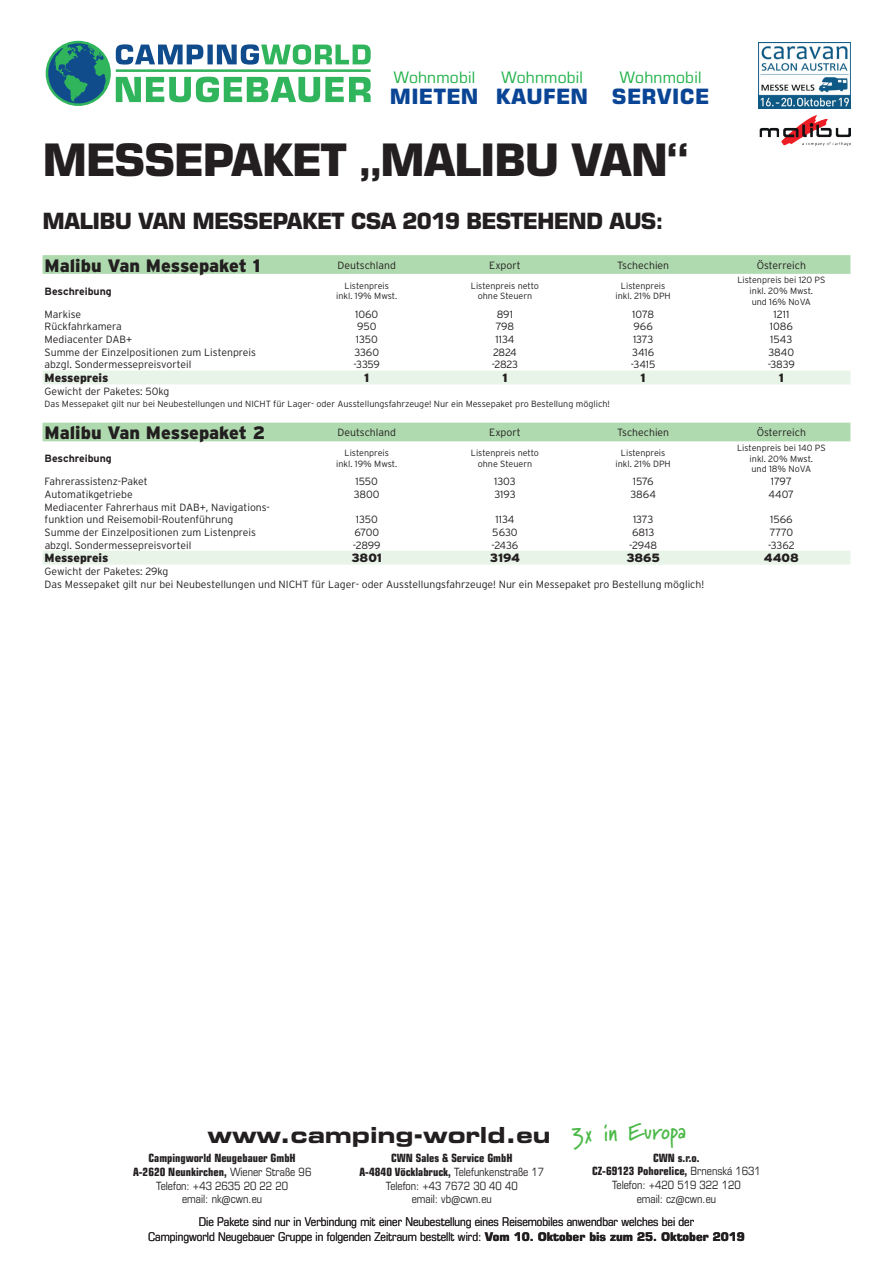
<style>
.page{position:relative;width:893px;height:1263px;background:#fff}
.page>*{position:absolute;margin:0;border:0;box-sizing:border-box;transform-origin:0 0}
.t1{font:700 45px "Eurostile LT Pro";letter-spacing:-.035em;color:#231f20}
.t2{font:700 22.5px "Eurostile LT Pro";letter-spacing:-.035em;color:#231f20}
.t3{font:22.2px "Eurostile LT Pro Bold Ex 2";letter-spacing:-.005em;color:#231f20}
.t4{font:700 22.2px "Marydale";color:#4cb848}
.t5{font:700 21.15px "Eurostile LT Std";letter-spacing:.015em;color:#094594}
.t6{font:900 18px "Interstate";color:#231f20}
.t7{font:15.9px "Eurostile LT Std";letter-spacing:.015em;color:#23b24b}
.t8{font:condensed 12px/14.4px "Eurostile LT Pro";color:#231f20;text-align:center}
.t9{font:900 12px "Interstate";color:#231f20}
.t10{font:condensed 11.4px/13.6px "Eurostile LT Pro";color:#231f20;text-align:center}
.t11{font:300 10.5px/12.6px "Interstate";color:#231f20}
.t12{font:700 10.5px "Interstate";color:#231f20}
.t13{font:300 9px/10.8px "Interstate";color:#231f20;text-align:center}
.s1{font-weight:700}
.s2{font-weight:700;font-stretch:normal}
</style>
<div class="page">
<div style="left:46px;top:41px;width:65px;height:65px;background:#30b45c;border-radius:50%"></div>
<svg style="left:48px;top:43px;width:58px;height:60px"></svg>
<svg style="left:116px;top:44px;width:255px;height:58px"></svg>
<img style="left:758px;top:43px;width:92px;height:66px">
<svg style="left:43px;top:255px;width:807px;height:19px;background:#b0d9af"></svg>
<svg style="left:43px;top:371px;width:807px;height:194px"></svg>
<img style="left:759px;top:115px;width:91px;height:30px">
<h3 class="t7" style="left:393px;top:67px;width:83px">Wohnmobil</h3>
<h3 class="t5" style="left:390px;top:83px;width:90px">MIETEN</h3>
<h3 class="t7" style="left:501px;top:67px;width:83px">Wohnmobil</h3>
<h3 class="t5" style="left:496px;top:83px;width:94px">KAUFEN</h3>
<h3 class="t7" style="left:620px;top:67px;width:83px">Wohnmobil</h3>
<h3 class="t5" style="left:612px;top:83px;width:99px">SERVICE</h3>
<h1 class="t1" style="left:43px;top:132px;width:648px">MESSEPAKET „MALIBU VAN“</h1>
<h2 class="t2" style="left:43px;top:207px;width:622px">MALIBU VAN MESSEPAKET CSA 2019 BESTEHEND AUS:</h2>
<h3 class="t6" style="left:45px;top:255px;width:217px">Malibu Van Messepaket 1</h3>
<p class="t11" style="left:338px;top:259px;width:60px">Deutschland</p>
<p class="t11" style="left:489px;top:259px;width:33px">Export</p>
<p class="t11" style="left:617px;top:259px;width:54px">Tschechien</p>
<p class="t11" style="left:757px;top:259px;width:51px">Österreich</p>
<p class="t12" style="left:45px;top:285px;width:69px">Beschreibung</p>
<p class="t13" style="left:336px;top:280px;width:63px">Listenpreis inkl. 19% Mwst.</p>
<p class="t13" style="left:471px;top:280px;width:70px">Listenpreis netto ohne Steuern</p>
<p class="t13" style="left:615px;top:280px;width:57px">Listenpreis inkl. 21% DPH</p>
<p class="t13" style="left:737px;top:275px;width:90px">Listenpreis bei 120 PS inkl. 20% Mwst.<br>und 16% NoVA</p>
<p class="t11" style="left:45px;top:307px;width:38px">Markise</p>
<p class="t11" style="left:355px;top:307px;width:25px">1060</p>
<p class="t11" style="left:497px;top:307px;width:18px">891</p>
<p class="t11" style="left:632px;top:307px;width:23px">1078</p>
<p class="t11" style="left:773px;top:307px;width:17px">1211</p>
<p class="t11" style="left:45px;top:320px;width:79px">Rückfahrkamera</p>
<p class="t11" style="left:357px;top:320px;width:21px">950</p>
<p class="t11" style="left:496px;top:320px;width:20px">798</p>
<p class="t11" style="left:633px;top:320px;width:21px">966</p>
<p class="t11" style="left:770px;top:320px;width:25px">1086</p>
<p class="t11" style="left:45px;top:333px;width:89px">Mediacenter DAB+</p>
<p class="t11" style="left:356px;top:333px;width:23px">1350</p>
<p class="t11" style="left:495px;top:333px;width:21px">1134</p>
<p class="t11" style="left:633px;top:333px;width:22px">1373</p>
<p class="t11" style="left:770px;top:333px;width:24px">1543</p>
<p class="t11" style="left:45px;top:346px;width:213px">Summe der Einzelpositionen zum Listenpreis</p>
<p class="t11" style="left:354px;top:346px;width:26px">3360</p>
<p class="t11" style="left:493px;top:346px;width:25px">2824</p>
<p class="t11" style="left:632px;top:346px;width:24px">3416</p>
<p class="t11" style="left:768px;top:346px;width:27px">3840</p>
<p class="t11" style="left:45px;top:358px;width:148px">abzgl. Sondermessepreisvorteil</p>
<p class="t11" style="left:353px;top:358px;width:28px">-3359</p>
<p class="t11" style="left:492px;top:358px;width:28px">-2823</p>
<p class="t11" style="left:631px;top:358px;width:26px">-3415</p>
<p class="t11" style="left:768px;top:358px;width:29px">-3839</p>
<p class="t9" style="left:45px;top:371px;width:65px">Messepreis</p>
<p class="t9" style="left:364px;top:371px;width:7px">1</p>
<p class="t9" style="left:502px;top:371px;width:7px">1</p>
<p class="t9" style="left:641px;top:371px;width:7px">1</p>
<p class="t9" style="left:779px;top:371px;width:7px">1</p>
<p class="t11" style="left:45px;top:385px;width:126px">Gewicht der Paketes: 50kg</p>
<p class="t13" style="left:45px;top:398px;width:567px">Das Messepaket gilt nur bei Neubestellungen und NICHT für Lager- oder Ausstellungsfahrzeuge! Nur ein Messepaket pro Bestellung möglich!</p>
<h3 class="t6" style="left:45px;top:423px;width:222px">Malibu Van Messepaket 2</h3>
<p class="t11" style="left:338px;top:426px;width:60px">Deutschland</p>
<p class="t11" style="left:489px;top:426px;width:33px">Export</p>
<p class="t11" style="left:617px;top:426px;width:54px">Tschechien</p>
<p class="t11" style="left:757px;top:426px;width:51px">Österreich</p>
<p class="t12" style="left:45px;top:453px;width:69px">Beschreibung</p>
<p class="t13" style="left:336px;top:447px;width:63px">Listenpreis inkl. 19% Mwst.</p>
<p class="t13" style="left:471px;top:447px;width:70px">Listenpreis netto ohne Steuern</p>
<p class="t13" style="left:615px;top:447px;width:57px">Listenpreis inkl. 21% DPH</p>
<p class="t13" style="left:737px;top:442px;width:90px">Listenpreis bei 140 PS inkl. 20% Mwst.<br>und 18% NoVA</p>
<p class="t11" style="left:45px;top:475px;width:104px">Fahrerassistenz-Paket</p>
<p class="t11" style="left:355px;top:475px;width:24px">1550</p>
<p class="t11" style="left:494px;top:475px;width:23px">1303</p>
<p class="t11" style="left:633px;top:475px;width:22px">1576</p>
<p class="t11" style="left:771px;top:475px;width:22px">1797</p>
<p class="t11" style="left:45px;top:488px;width:90px">Automatikgetriebe</p>
<p class="t11" style="left:354px;top:488px;width:27px">3800</p>
<p class="t11" style="left:494px;top:488px;width:23px">3193</p>
<p class="t11" style="left:630px;top:488px;width:27px">3864</p>
<p class="t11" style="left:769px;top:488px;width:27px">4407</p>
<p class="t11" style="left:45px;top:500px;width:227px">Mediacenter Fahrerhaus mit DAB+, Navigations&shy;funktion und Reisemobil-Routenführung</p>
<p class="t11" style="left:356px;top:513px;width:23px">1350</p>
<p class="t11" style="left:495px;top:513px;width:21px">1134</p>
<p class="t11" style="left:633px;top:513px;width:22px">1373</p>
<p class="t11" style="left:770px;top:513px;width:24px">1566</p>
<p class="t11" style="left:45px;top:526px;width:213px">Summe der Einzelpositionen zum Listenpreis</p>
<p class="t11" style="left:354px;top:526px;width:26px">6700</p>
<p class="t11" style="left:492px;top:526px;width:27px">5630</p>
<p class="t11" style="left:632px;top:526px;width:24px">6813</p>
<p class="t11" style="left:770px;top:526px;width:25px">7770</p>
<p class="t11" style="left:45px;top:538px;width:148px">abzgl. Sondermessepreisvorteil</p>
<p class="t11" style="left:353px;top:538px;width:29px">-2899</p>
<p class="t11" style="left:492px;top:538px;width:28px">-2436</p>
<p class="t11" style="left:629px;top:538px;width:29px">-2948</p>
<p class="t11" style="left:768px;top:538px;width:28px">-3362</p>
<p class="t9" style="left:45px;top:551px;width:65px">Messepreis</p>
<p class="t9" style="left:352px;top:551px;width:32px">3801</p>
<p class="t9" style="left:490px;top:551px;width:32px">3194</p>
<p class="t9" style="left:626px;top:551px;width:35px">3865</p>
<p class="t9" style="left:764px;top:551px;width:37px">4408</p>
<p class="t11" style="left:45px;top:565px;width:661px">Gewicht der Paketes: 29kg<br>Das Messepaket gilt nur bei Neubestellungen und NICHT für Lager- oder Ausstellungsfahrzeuge! Nur ein Messepaket pro Bestellung möglich!</p>
<h3 class="t3" style="left:207px;top:1119px;width:345px">www.camping-world.eu</h3>
<h3 class="t4" style="left:570px;top:1121px;width:117px;rotate:-2deg">3x in Europa</h3>
<p class="t10" style="left:133px;top:1151px;width:180px"><span class="s1">Campingworld Neugebauer GmbH<br>A-2620 Neunkirchen,</span> Wiener Straße 96<br>Telefon: +43 2635 20 22 20<br>email: nk@cwn.eu</p>
<p class="t10" style="left:359px;top:1151px;width:186px"><span class="s1">CWN Sales &amp; Service GmbH<br>A-4840 Vöcklabruck,</span> Telefunkenstraße 17<br>Telefon: +43 7672 30 40 40<br>email: vb@cwn.eu</p>
<p class="t10" style="left:592px;top:1151px;width:170px"><span class="s1">CWN s.r.o.<br>CZ-69123 Pohorelice,</span> Brnenská 1631<br>Telefon: +420 519 322 120<br>email: cz@cwn.eu</p>
<p class="t8" style="left:148px;top:1215px;width:598px">Die Pakete sind nur in Verbindung mit einer Neubestellung eines Reisemobiles anwendbar welches bei der<br>Campingworld Neugebauer Gruppe in folgenden Zeitraum bestellt wird: <span class="s2">Vom 10. Oktober bis zum 25. Oktober 2019</span></p>
<p class="t8" style="left:450px;top:1215px;width:6px">ll</p>
</div>
